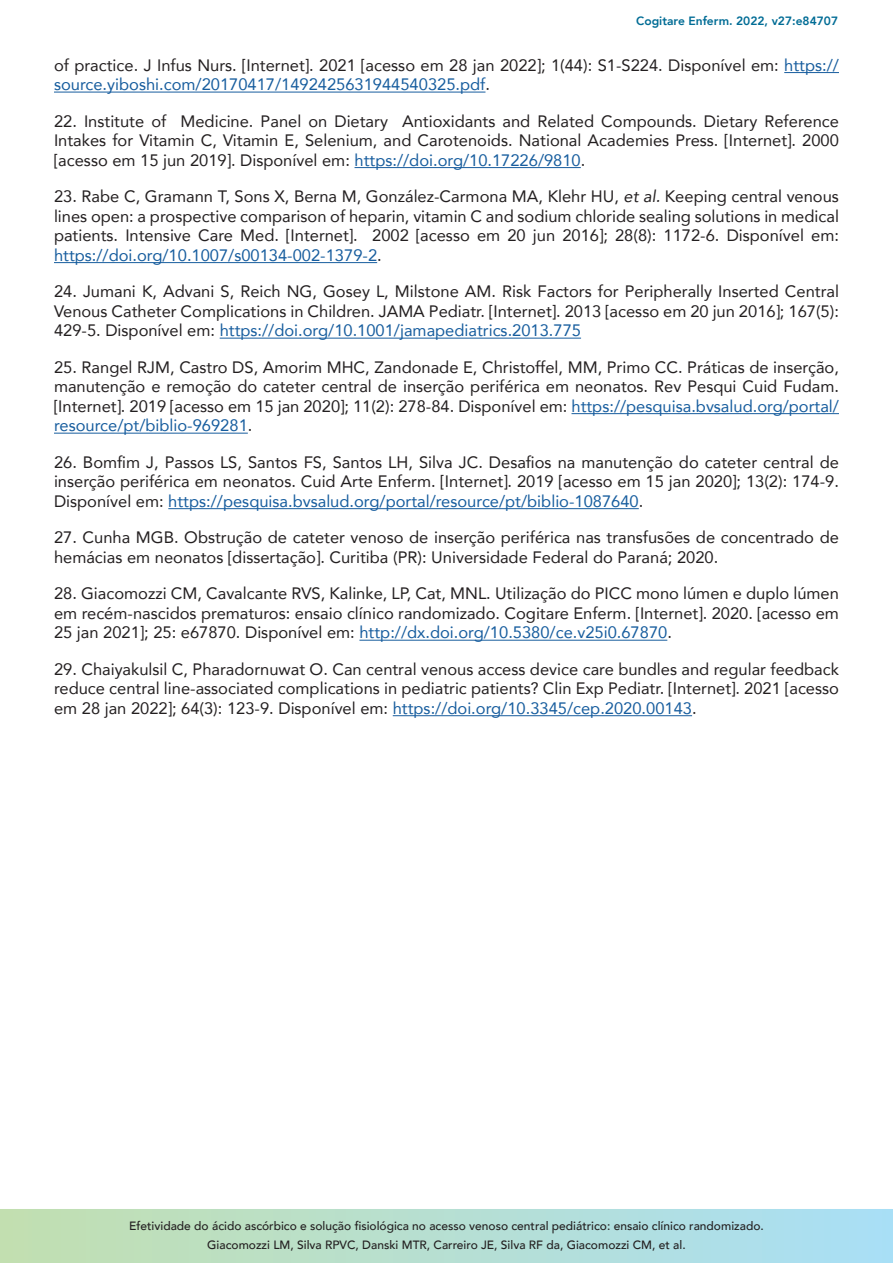
<style>
.page{position:relative;width:893px;height:1263px;background:#fff}
.page>*{position:absolute;margin:0;border:0;box-sizing:border-box;transform-origin:0 0}
.TEXTO{font:16.5px/19.5px "Avenir";color:#231f20;text-align:justify}
.t1{font:500 12px/18.6px "Avenir";color:#231f20;text-align:center}
.t2{font:800 12px "Avenir";color:#006c95}
.s1{color:#175d9e}
.s2{font-style:italic}
</style>
<div class="page">
<svg style="left:0;top:1209px;width:893px;height:54px;background:#b6dfd2"></svg>
<hr style="left:784px;top:72px;width:55px;height:1px;background:#175d9e">
<hr style="left:54px;top:92px;width:431px;height:1px;background:#175d9e">
<hr style="left:355px;top:167px;width:226px;height:1px;background:#175d9e">
<hr style="left:54px;top:262px;width:323px;height:1px;background:#175d9e">
<hr style="left:220px;top:338px;width:361px;height:1px;background:#175d9e">
<hr style="left:571px;top:413px;width:268px;height:1px;background:#175d9e">
<hr style="left:54px;top:433px;width:194px;height:1px;background:#175d9e">
<hr style="left:168px;top:508px;width:471px;height:1px;background:#175d9e">
<hr style="left:359px;top:640px;width:308px;height:1px;background:#175d9e">
<hr style="left:393px;top:715px;width:299px;height:1px;background:#175d9e">
<p class="t2" style="left:636px;top:10px;width:203px">Cogitare Enferm. 2022, v27:e84707</p>
<p class="TEXTO" style="left:54px;top:55px;width:786px">of practice. J Infus Nurs. [Internet]. 2021 [acesso em 28 jan 2022]; 1(44): S1-S224. Disponível em: <span class="s1">https:// source.yiboshi.com/20170417/1492425631944540325.pdf</span>.</p>
<p class="TEXTO" style="left:54px;top:111px;width:786px">22. Institute of Medicine. Panel on Dietary Antioxidants and Related Compounds. Dietary Reference Intakes for Vitamin C, Vitamin E, Selenium, and Carotenoids. National Academies Press. [Internet]. 2000 [acesso em 15 jun 2019]. Disponível em: <span class="s1">https://doi.org/10.17226/9810</span>.</p>
<p class="TEXTO" style="left:54px;top:186px;width:786px">23. Rabe C, Gramann T, Sons X, Berna M, González-Carmona MA, Klehr HU, <span class="s2">et al.</span> Keeping central venous lines open: a prospective comparison of heparin, vitamin C and sodium chloride sealing solutions in medical patients. Intensive Care Med. [Internet]. 2002 [acesso em 20 jun 2016]; 28(8): 1172-6. Disponível em: <span class="s1">https://doi.org/10.1007/s00134-002-1379-2</span>.</p>
<p class="TEXTO" style="left:54px;top:281px;width:786px">24. Jumani K, Advani S, Reich NG, Gosey L, Milstone AM. Risk Factors for Peripherally Inserted Central Venous Catheter Complications in Children. JAMA Pediatr. [Internet]. 2013 [acesso em 20 jun 2016]; 167(5):<br>429-5. Disponível em: <span class="s1">https://doi.org/10.1001/jamapediatrics.2013.775</span></p>
<p class="TEXTO" style="left:54px;top:357px;width:786px">25. Rangel RJM, Castro DS, Amorim MHC, Zandonade E, Christoffel, MM, Primo CC. Práticas de inserção, manutenção e remoção do cateter central de inserção periférica em neonatos. Rev Pesqui Cuid Fudam. [Internet]. 2019 [acesso em 15 jan 2020]; 11(2): 278-84. Disponível em: <span class="s1">https://pesquisa.bvsalud.org/portal/ resource/pt/biblio-969281</span>.</p>
<p class="TEXTO" style="left:54px;top:452px;width:786px">26. Bomfim J, Passos LS, Santos FS, Santos LH, Silva JC. Desafios na manutenção do cateter central de inserção periférica em neonatos. Cuid Arte Enferm. [Internet]. 2019 [acesso em 15 jan 2020]; 13(2): 174-9.<br>Disponível em: <span class="s1">https://pesquisa.bvsalud.org/portal/resource/pt/biblio-1087640</span>.</p>
<p class="TEXTO" style="left:54px;top:527px;width:786px">27. Cunha MGB. Obstrução de cateter venoso de inserção periférica nas transfusões de concentrado de hemácias em neonatos [dissertação]. Curitiba (PR): Universidade Federal do Paraná; 2020.</p>
<p class="TEXTO" style="left:54px;top:583px;width:786px">28. Giacomozzi CM, Cavalcante RVS, Kalinke, LP, Cat, MNL. Utilização do PICC mono lúmen e duplo lúmen em recém-nascidos prematuros: ensaio clínico randomizado. Cogitare Enferm. [Internet]. 2020. [acesso em 25 jan 2021]; 25: e67870. Disponível em: <span class="s1">http://dx.doi.org/10.5380/ce.v25i0.67870</span>.</p>
<p class="TEXTO" style="left:54px;top:659px;width:786px">29. Chaiyakulsil C, Pharadornuwat O. Can central venous access device care bundles and regular feedback reduce central line-associated complications in pediatric patients? Clin Exp Pediatr. [Internet]. 2021 [acesso em 28 jan 2022]; 64(3): 123-9. Disponível em: <span class="s1">https://doi.org/10.3345/cep.2020.00143</span>.</p>
<p class="t1" style="left:129px;top:1216px;width:636px">Efetividade do ácido ascórbico e solução fisiológica no acesso venoso central pediátrico: ensaio clínico randomizado.<br>Giacomozzi LM, Silva RPVC, Danski MTR, Carreiro JE, Silva RF da, Giacomozzi CM, et al.</p>
</div>
